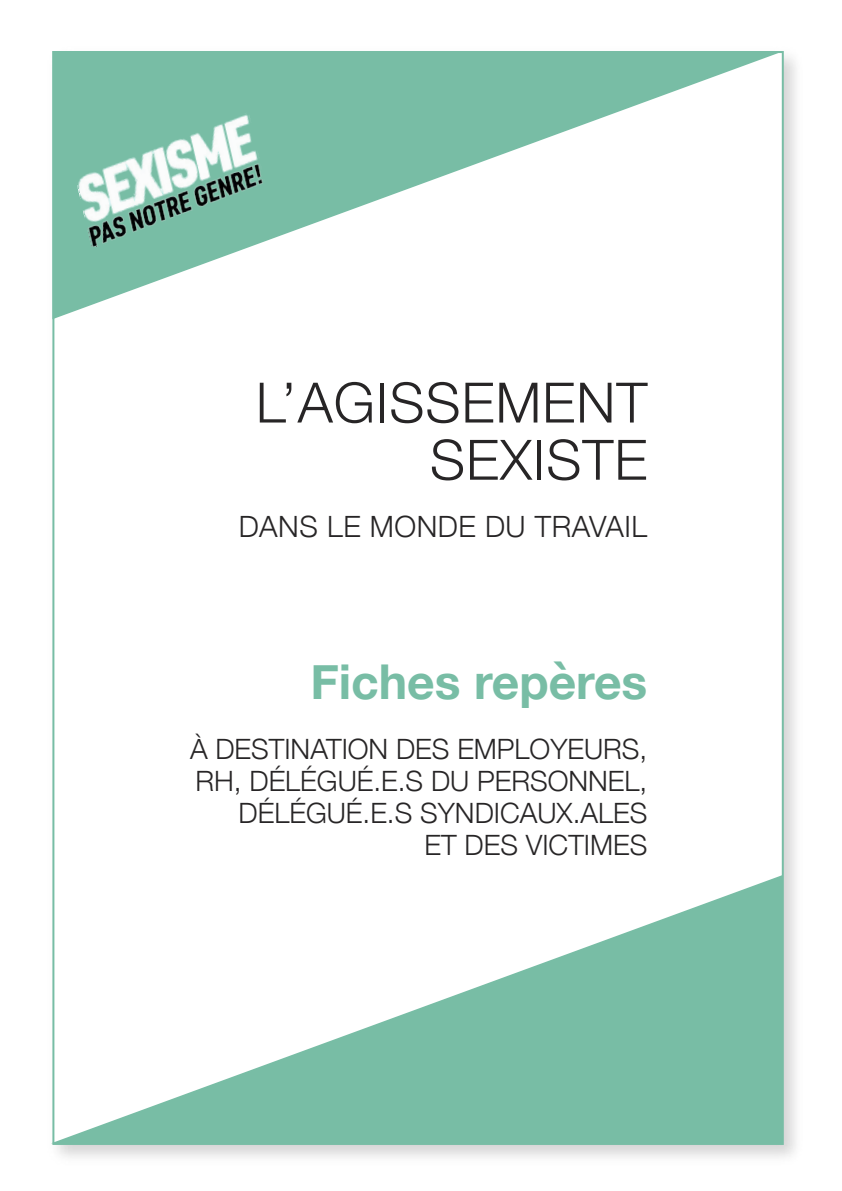
<style>
.page{position:relative;width:842px;height:1191px;background:#fff}
.page>*{position:absolute;margin:0;border:0;box-sizing:border-box;transform-origin:0 0}
.t1{font:300 55.8px/57.2px "Helvetica Neue";letter-spacing:.015em;color:#272526;text-align:right}
.t2{font:700 48px "Helvetica Neue";color:#78bda5}
.t3{font:300 29.4px "Helvetica Neue";letter-spacing:.02em;color:#272526}
.t4{font:300 28px/32px "Helvetica Neue";color:#272526;text-align:right}
</style>
<div class="page">
<svg style="left:52px;top:51px;width:732px;height:268px"></svg>
<img style="left:70px;top:112px;width:200px;height:134px">
<svg style="left:52px;top:875px;width:730px;height:268px"></svg>
<h1 class="t1" style="left:256px;top:373px;width:393px">L’AGISSEMENT<br>SEXISTE</h1>
<p class="t3" style="left:239px;top:508px;width:410px">DANS LE MONDE DU TRAVAIL</p>
<h2 class="t2" style="left:310px;top:652px;width:338px">Fiches repères</h2>
<p class="t4" style="left:190px;top:732px;width:459px">À DESTINATION DES EMPLOYEURS,<br>RH, DÉLÉGUÉ.E.S DU PERSONNEL,<br>DÉLÉGUÉ.E.S SYNDICAUX.ALES<br>ET DES VICTIMES</p>
</div>
